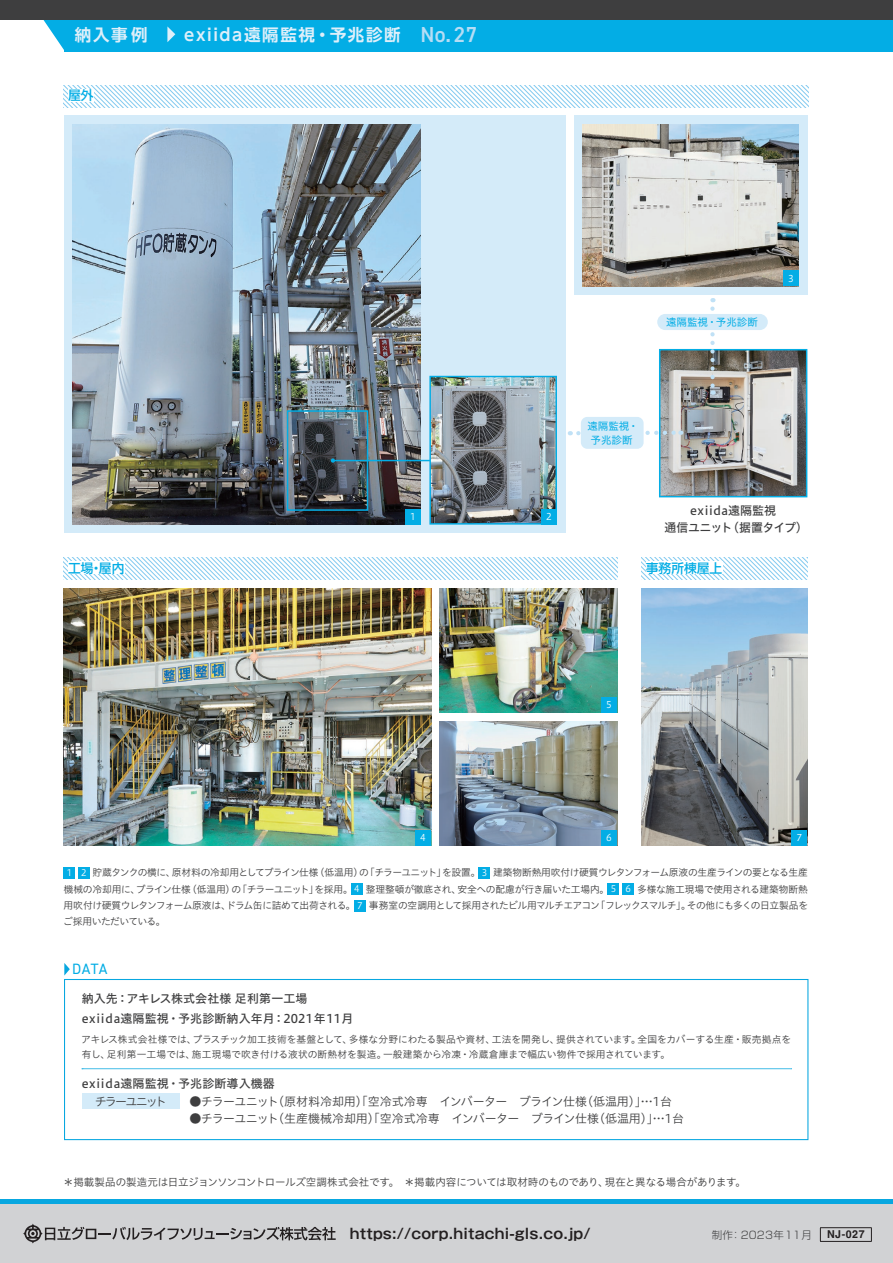
<style>
.page{position:relative;width:893px;height:1263px;background:#fff}
.page>*{position:absolute;margin:0;border:0;box-sizing:border-box;transform-origin:0 0}
.t1{font:600 21.75px "DIN2014";color:#b5ddf5}
.t2{font:700 16.5px "UD Shin Go Pro De";letter-spacing:.1em;color:#deeffa}
.t3{font:15px "DIN2014";color:#03ade5}
.t4{font:700 14.25px "Gothic MB101 Pro De";letter-spacing:.015em;color:#231f20}
.t5{font:500 12.75px "UD Shin Go Pro";color:#03ade5}
.t6{font:12px/16.5px "Hiragino UD Sans Std W5";letter-spacing:.01em;color:#3e3e3f}
.t7{font:12px "Hiragino UD Sans Std W3";letter-spacing:-.005em;color:#3e3e3f}
.t8{font:12px "Hiragino UD Sans Std W3";letter-spacing:-.045em;color:#3e3e3f}
.t9{font:12px "Hiragino UD Sans Std W3";letter-spacing:-.07em;color:#3e3e3f}
.t10{font:12px "Hiragino UD Sans Std W3";letter-spacing:-.15em;color:#3e3e3f}
.t11{font:700 10.95px "Helvetica";color:#231f20}
.t12{font:10.5px "Hiragino UD Sans Std W3";letter-spacing:-.025em;color:#3e3e3f}
.t13{font:10.5px/13.5px "Hiragino UD Sans Std W4";color:#03ade5;text-align:center}
.t14{font:10.5px "Hiragino UD Sans Std W3";letter-spacing:-.045em;color:#3e3e3f}
.t15{font:300 10.5px "Shin Go Pro";letter-spacing:.01em;color:#3e3e3f}
.t16{font:9.75px "Hiragino UD Sans Std W3";letter-spacing:-.03em;color:#3e3e3f}
.t17{font:9.75px "Hiragino UD Sans Std W3";letter-spacing:.005em;color:#3e3e3f}
.t18{font:9.75px/15.8px "Hiragino UD Sans Std W3";letter-spacing:-.05em;color:#3e3e3f}
.t19{font:9.75px "Hiragino UD Sans Std W3";letter-spacing:-.055em;color:#3e3e3f}
.t20{font:9.75px "Hiragino UD Sans Std W3";letter-spacing:-.065em;color:#3e3e3f}
.t21{font:9.75px "Hiragino UD Sans Std W3";letter-spacing:-.01em;color:#3e3e3f}
.t22{font:9.75px "Hiragino UD Sans Std W3";color:#3e3e3f}
.t23{font:9.75px "Hiragino UD Sans Std W3";letter-spacing:-.105em;color:#3e3e3f}
.t24{font:9.75px "Hiragino UD Sans Std W3";letter-spacing:.02em;color:#3e3e3f}
.t25{font:9.3px "Hiragino UD Sans Std W3";color:#fff}
.t26{font:9px "Hiragino UD Sans Std W3";color:#fff}
.s1{font-size:9px;color:#fff}
</style>
<div class="page">
<div style="left:0;top:1203px;width:893px;height:60px;background:#d1d2d4"></div>
<div style="left:64px;top:979px;width:744px;height:161px;border:1px solid #08a7e0"></div>
<svg style="left:43px;top:20px;width:21px;height:30px"></svg>
<div style="left:64px;top:0;width:829px;height:51px;background:#03ade5"></div>
<svg style="left:167px;top:26px;width:8px;height:16px"></svg>
<div style="left:0;top:0;width:893px;height:20px;background:#3e3e3f"></div>
<hr style="left:820px;top:1227px;width:52px;height:1px;background:#231f20">
<svg style="left:820px;top:1228px;width:1px;height:13px"></svg>
<svg style="left:871px;top:1228px;width:1px;height:13px"></svg>
<hr style="left:820px;top:1241px;width:52px;height:1px;background:#231f20">
<svg style="left:23px;top:1223px;width:313px;height:21px"></svg>
<hr style="left:0;top:1199px;width:893px;height:4px;background:#08a7e0">
<svg style="left:64px;top:963px;width:6px;height:12px"></svg>
<div style="left:82px;top:1094px;width:97px;height:15px;background:#d4ebf9"></div>
<svg style="left:82px;top:1068px;width:710px;height:1px"></svg>
<svg style="left:64px;top:85px;width:744px;height:22px"></svg>
<div style="left:68px;top:89px;width:26px;height:13px;background:#fff"></div>
<div style="left:64px;top:116px;width:501px;height:417px;background:#d4ebf9"></div>
<svg style="left:642px;top:557px;width:166px;height:23px"></svg>
<div style="left:646px;top:561px;width:76px;height:13px;background:#fff"></div>
<svg style="left:64px;top:557px;width:554px;height:23px"></svg>
<div style="left:68px;top:561px;width:56px;height:13px;background:#fff"></div>
<div style="left:64px;top:867px;width:11px;height:11px;background:#03ade5"></div>
<div style="left:78px;top:867px;width:12px;height:11px;background:#03ade5"></div>
<div style="left:479px;top:867px;width:11px;height:11px;background:#03ade5"></div>
<div style="left:351px;top:883px;width:12px;height:12px;background:#03ade5"></div>
<div style="left:608px;top:883px;width:11px;height:12px;background:#03ade5"></div>
<div style="left:622px;top:883px;width:12px;height:12px;background:#03ade5"></div>
<div style="left:354px;top:900px;width:12px;height:11px;background:#03ade5"></div>
<img style="left:642px;top:588px;width:165px;height:258px">
<div style="left:791px;top:830px;width:16px;height:16px;background:#03ade5"></div>
<img style="left:439px;top:721px;width:178px;height:125px">
<img style="left:439px;top:588px;width:178px;height:125px">
<img style="left:64px;top:588px;width:367px;height:258px">
<div style="left:415px;top:830px;width:16px;height:16px;background:#03ade5"></div>
<div style="left:601px;top:830px;width:16px;height:16px;background:#03ade5"></div>
<div style="left:601px;top:697px;width:16px;height:16px;background:#03ade5"></div>
<img style="left:72px;top:124px;width:349px;height:401px">
<div style="left:287px;top:410px;width:81px;height:101px;border:1px solid #03ade5"></div>
<hr style="left:333px;top:460px;width:99px;height:1px;background:#03ade5">
<svg style="left:331px;top:458px;width:4px;height:5px"></svg>
<img style="left:431px;top:378px;width:124px;height:145px">
<div style="left:429px;top:376px;width:128px;height:149px;border:1px solid #03ade5"></div>
<div style="left:541px;top:509px;width:16px;height:16px;background:#03ade5"></div>
<div style="left:574px;top:116px;width:233px;height:179px;background:#d4ebf9"></div>
<img style="left:582px;top:125px;width:217px;height:161px">
<div style="left:783px;top:270px;width:16px;height:16px;background:#03ade5"></div>
<img style="left:661px;top:351px;width:144px;height:144px">
<div style="left:659px;top:349px;width:148px;height:148px;border:1px solid #03ade5"></div>
<svg style="left:570px;top:428px;width:111px;height:9px"></svg>
<svg style="left:710px;top:309px;width:5px;height:86px"></svg>
<div style="left:657px;top:314px;width:111px;height:16px;background:#d4ebf9;border-radius:8px"></div>
<div style="left:581px;top:417px;width:63px;height:32px;background:#d4ebf9;border-radius:6px"></div>
<div style="left:405px;top:509px;width:16px;height:16px;background:#03ade5"></div>
<h2 class="t2" style="left:75px;top:21px;width:93px">納入事例　</h2>
<h3 class="t5" style="left:68px;top:85px;width:27px">屋外</h3>
<h2 class="t2" style="left:184px;top:21px;width:236px">exiida遠隔監視・予兆診断　</h2>
<h1 class="t1" style="left:421px;top:20px;width:58px">No.27</h1>
<h3 class="t5" style="left:68px;top:557px;width:58px">工場屋内</h3>
<h3 class="t5" style="left:90px;top:557px;width:14px">・</h3>
<p class="t25" style="left:410px;top:510px;width:7px">1</p>
<p class="t13" style="left:666px;top:315px;width:93px">遠隔監視・予兆診断</p>
<p class="t25" style="left:788px;top:271px;width:7px">3</p>
<p class="t25" style="left:546px;top:510px;width:7px">2</p>
<p class="t13" style="left:587px;top:419px;width:53px">遠隔監視・予兆診断</p>
<p class="t6" style="left:727px;top:502px;width:82px;text-indent:-37px">exiida遠隔監視<br>（据置タイプ(</p>
<p class="t6" style="left:664px;top:518px;width:69px">通信ユニット</p>
<h3 class="t5" style="left:646px;top:557px;width:78px">事務所棟屋上</h3>
<p class="t25" style="left:606px;top:698px;width:7px">5</p>
<p class="t26" style="left:67px;top:866px;width:7px">1</p>
<p class="t25" style="left:420px;top:831px;width:7px">4</p>
<p class="t25" style="left:606px;top:831px;width:7px">6</p>
<p class="t25" style="left:797px;top:831px;width:7px">7</p>
<p class="t18" style="left:172px;top:864px;width:148px">原材料の冷却用としてブライン仕様</p>
<p class="t20" style="left:315px;top:865px;width:133px">（低温用）「チラーユニット」</p>
<p class="t16" style="left:493px;top:865px;width:316px">建築物断熱用吹付け硬質ウレタンフォーム原液の生産ラインの要となる生産</p>
<p class="t19" style="left:93px;top:865px;width:85px">貯蔵タンクの横に、</p>
<p class="t16" style="left:442px;top:865px;width:46px">を設置。<span class="s1">3</span></p>
<p class="t26" style="left:81px;top:866px;width:7px">2</p>
<p class="t16" style="left:359px;top:865px;width:11px">の</p>
<p class="t16" style="left:136px;top:882px;width:57px">ブライン仕様</p>
<p class="t21" style="left:366px;top:882px;width:97px">整理整頓が徹底され、</p>
<p class="t16" style="left:457px;top:882px;width:160px">安全への配慮が行き届いた工場内。 <span class="s1">5</span></p>
<p class="t20" style="left:187px;top:882px;width:133px">（低温用）「チラーユニット」</p>
<p class="t16" style="left:64px;top:882px;width:78px">機械の冷却用に、</p>
<p class="t16" style="left:315px;top:882px;width:47px">を採用。 <span class="s1">4</span></p>
<p class="t16" style="left:232px;top:882px;width:11px">の</p>
<p class="t16" style="left:637px;top:882px;width:172px">多様な施工現場で使用される建築物断熱</p>
<p class="t26" style="left:625px;top:882px;width:7px">6</p>
<p class="t19" style="left:369px;top:898px;width:233px">事務室の空調用として採用されたビル用マルチエアコン</p>
<p class="t23" style="left:596px;top:898px;width:96px">「フレックスマルチ」。</p>
<p class="t16" style="left:687px;top:898px;width:123px">その他にも多くの日立製品を</p>
<p class="t18" style="left:63px;top:897px;width:169px">用吹付け硬質ウレタンフォーム原液は、ご採用いただいている。</p>
<p class="t18" style="left:226px;top:897px;width:138px">ドラム缶に詰めて出荷される。 <span class="s1">7</span></p>
<h3 class="t3" style="left:72px;top:960px;width:37px">DATA</h3>
<p class="t6" style="left:82px;top:990px;width:48px">納入先：</p>
<p class="t6" style="left:127px;top:990px;width:182px">アキレス株式会社様足利第一工場</p>
<p class="t6" style="left:82px;top:1009px;width:194px">exiida遠隔監視・予兆診断納入年月</p>
<p class="t6" style="left:273px;top:1009px;width:82px">：2021年11月</p>
<p class="t22" style="left:637px;top:1032px;width:155px">全国をカバーする生産・販売拠点を</p>
<p class="t16" style="left:193px;top:1032px;width:161px">プラスチック加工技術を基盤として、</p>
<p class="t17" style="left:349px;top:1032px;width:148px">多様な分野にわたる製品や資材、</p>
<p class="t16" style="left:556px;top:1032px;width:86px">提供されています。</p>
<p class="t21" style="left:81px;top:1032px;width:117px">アキレス株式会社様では、</p>
<p class="t16" style="left:492px;top:1032px;width:69px">工法を開発し、</p>
<p class="t17" style="left:383px;top:1047px;width:289px">一般建築から冷凍・冷蔵倉庫まで幅広い物件で採用されています。</p>
<p class="t24" style="left:107px;top:1047px;width:90px">足利第一工場では、</p>
<p class="t17" style="left:192px;top:1047px;width:196px">施工現場で吹き付ける液状の断熱材を製造。</p>
<p class="t16" style="left:82px;top:1047px;width:30px">有し、</p>
<p class="t6" style="left:82px;top:1074px;width:195px">exiida遠隔監視・予兆診断導入機器</p>
<p class="t10" style="left:95px;top:1092px;width:74px">チラーユニット</p>
<p class="t7" style="left:272px;top:1092px;width:317px">（原材料冷却用）「空冷式冷専　インバーター　ブライン仕様</p>
<p class="t8" style="left:581px;top:1092px;width:93px">（低温用）」…1 台</p>
<p class="t9" style="left:189px;top:1092px;width:91px">●チラーユニット</p>
<p class="t7" style="left:272px;top:1109px;width:329px">（生産機械冷却用）「空冷式冷専　インバーター　ブライン仕様</p>
<p class="t8" style="left:593px;top:1109px;width:93px">（低温用）」…1 台</p>
<p class="t9" style="left:189px;top:1109px;width:91px">●チラーユニット</p>
<p class="t12" style="left:63px;top:1174px;width:547px">＊掲載製品の製造元は日立ジョンソンコントロールズ空調株式会社です。　＊掲載内容については取材時のものであり、</p>
<p class="t14" style="left:605px;top:1174px;width:143px">現在と異なる場合があります。</p>
<h3 class="t4" style="left:350px;top:1222px;width:242px">https://corp.hitachi-gls.co.jp/</h3>
<p class="t15" style="left:730px;top:1226px;width:83px">：2023年11月</p>
<p class="t15" style="left:712px;top:1226px;width:23px">制作</p>
<p class="t11" style="left:827px;top:1228px;width:39px">NJ-027</p>
</div>
